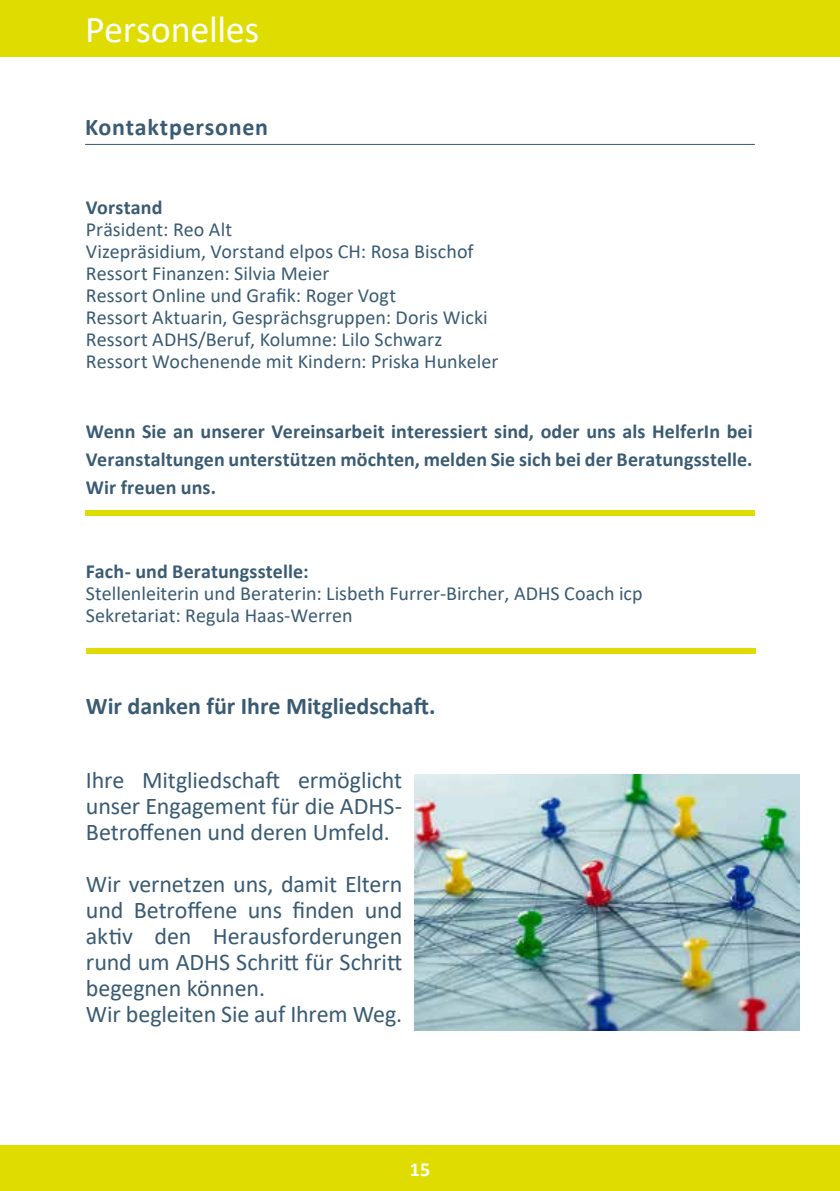
<style>
.page{position:relative;width:840px;height:1191px;background:#fff}
.page>*{position:absolute;margin:0;border:0;box-sizing:border-box;transform-origin:0 0}
.t1{font:38px "Calibri";letter-spacing:-.01em;color:#fff}
.t2{font:24px/26px "Calibri";letter-spacing:-.005em;color:#395b73;text-align:justify}
.t3{font:700 24px "Calibri";color:#395b73}
.t4{font:700 24px "Calibri";letter-spacing:.03em;color:#395b73}
.t5{font:20px/22px "Calibri";color:#395b73}
.t6{font:700 20px/28px "Calibri";letter-spacing:.005em;color:#395b73;text-align:justify}
.t7{font:700 20px "Calibri";color:#fff}
</style>
<div class="page">
<div style="left:0;top:0;width:839px;height:57px;background:#dedc00"></div>
<div style="left:0;top:1145px;width:839px;height:46px;background:#dedc00"></div>
<hr style="left:85px;top:144px;width:669px;height:1px;background:#395b73">
<div style="left:86px;top:648px;width:669px;height:6px;background:#dedc00"></div>
<div style="left:85px;top:510px;width:669px;height:6px;background:#dedc00"></div>
<img style="left:414px;top:775px;width:384px;height:256px">
<h1 class="t1" style="left:85px;top:3px;width:175px">Personelles</h1>
<p class="t4" style="left:85px;top:110px;width:184px">Kontaktpersonen</p>
<p class="t6" style="left:86px;top:193px;width:78px">Vorstand</p>
<p class="t5" style="left:86px;top:218px;width:413px">Präsident: Reo Alt<br>Vizepräsidium, Vorstand elpos CH: Rosa Bischof Ressort Finanzen: Silvia Meier<br>Ressort Online und Grafik: Roger Vogt<br>Ressort Aktuarin, Gesprächsgruppen: Doris Wicki Ressort ADHS/Beruf, Kolumne: Lilo Schwarz Ressort Wochenende mit Kindern: Priska Hunkeler</p>
<p class="t6" style="left:86px;top:417px;width:667px">Wenn Sie an unserer Vereinsarbeit interessiert sind, oder uns als HelferIn bei Veranstaltungen unterstützen möchten, melden Sie sich bei der Beratungsstelle.<br>Wir freuen uns.</p>
<p class="t6" style="left:86px;top:557px;width:224px">Fach- und Beratungsstelle:</p>
<p class="t5" style="left:86px;top:582px;width:558px">Stellenleiterin und Beraterin: Lisbeth Furrer-Bircher, ADHS Coach icp<br>Sekretariat: Regula Haas-Werren</p>
<p class="t3" style="left:86px;top:689px;width:351px">Wir danken für Ihre Mitgliedschaft.</p>
<p class="t2" style="left:86px;top:766px;width:317px">Ihre Mitgliedschaft ermöglicht unser Engagement für die ADHS-Betroffenen und deren Umfeld.</p>
<p class="t2" style="left:86px;top:870px;width:318px;text-align:left">Wir vernetzen uns, damit Eltern und Betroffene uns finden und aktiv den Herausforderungen rund um ADHS Schritt für Schritt begegnen können.<br>Wir begleiten Sie auf Ihrem Weg.</p>
<p class="t7" style="left:409px;top:1155px;width:22px">15</p>
</div>
